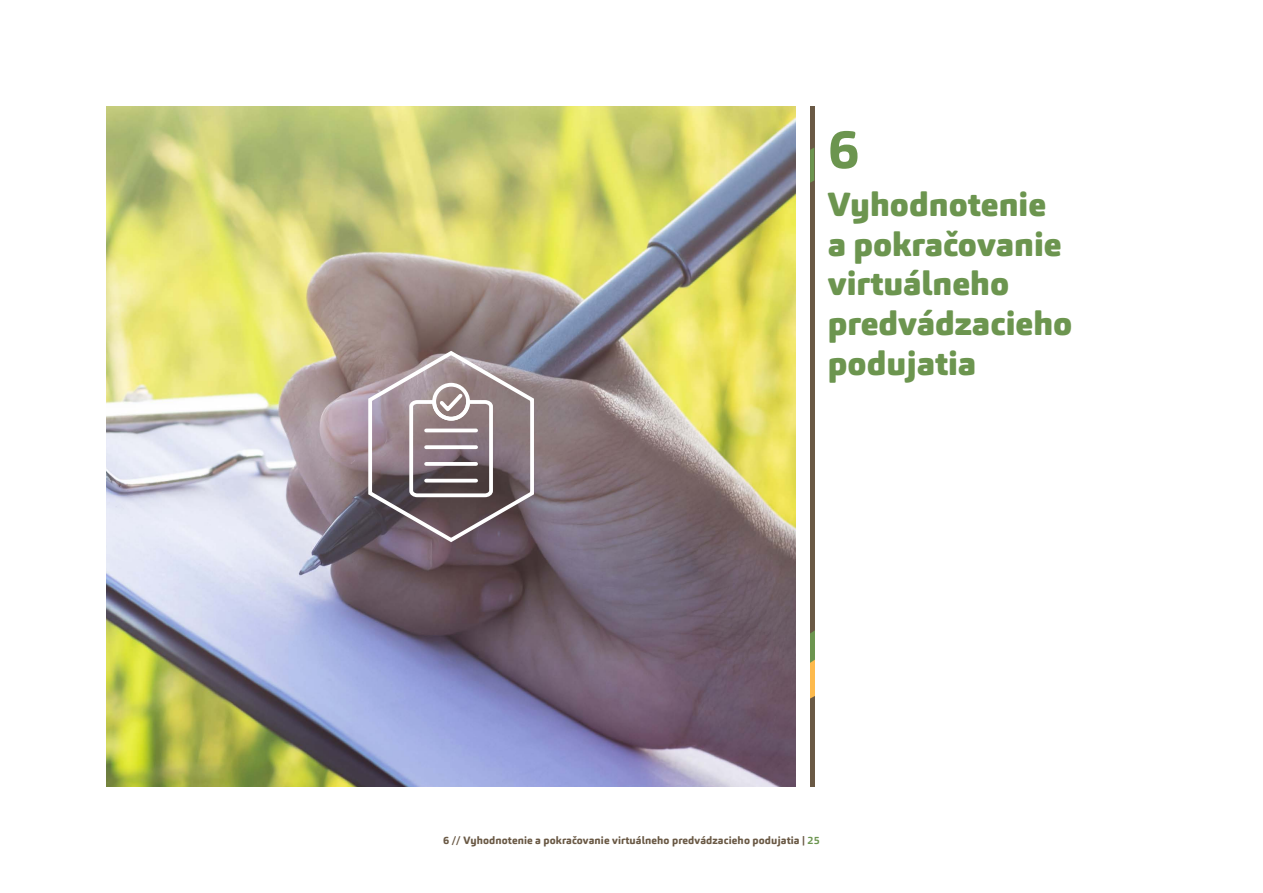
<style>
.page{position:relative;width:1263px;height:893px;background:#fff}
.page>*{position:absolute;margin:0;border:0;box-sizing:border-box;transform-origin:0 0}
.t1{font:800 54px "Carnas";color:#6c954f}
.t2{font:900 33px/39.6px "Carnas";color:#6c954f}
.t3{font:800 10.5px "Carnas";letter-spacing:.01em;color:#6a5945}
.s1{font-weight:700;color:#6c954f}
</style>
<div class="page">
<hr style="left:0;top:0;width:1px;height:893px;background:#f1eeec">
<img style="left:106px;top:106px;width:690px;height:681px">
<svg style="left:365px;top:349px;width:171px;height:195px;background:#8e8086"></svg>
<hr style="left:810px;top:106px;width:4px;height:681px;background:#6a5945">
<svg style="left:810px;top:148px;width:4px;height:35px"></svg>
<svg style="left:810px;top:631px;width:4px;height:68px"></svg>
<h1 class="t1" style="left:828px;top:114px;width:33px">6</h1>
<h2 class="t2" style="left:828px;top:185px;width:246px">Vyhodnotenie a pokračovanie virtuálneho predvádzacieho podujatia</h2>
<p class="t3" style="left:443px;top:833px;width:378px">6 // Vyhodnotenie a pokračovanie virtuálneho predvádzacieho podujatia | <span class="s1">25</span></p>
</div>
